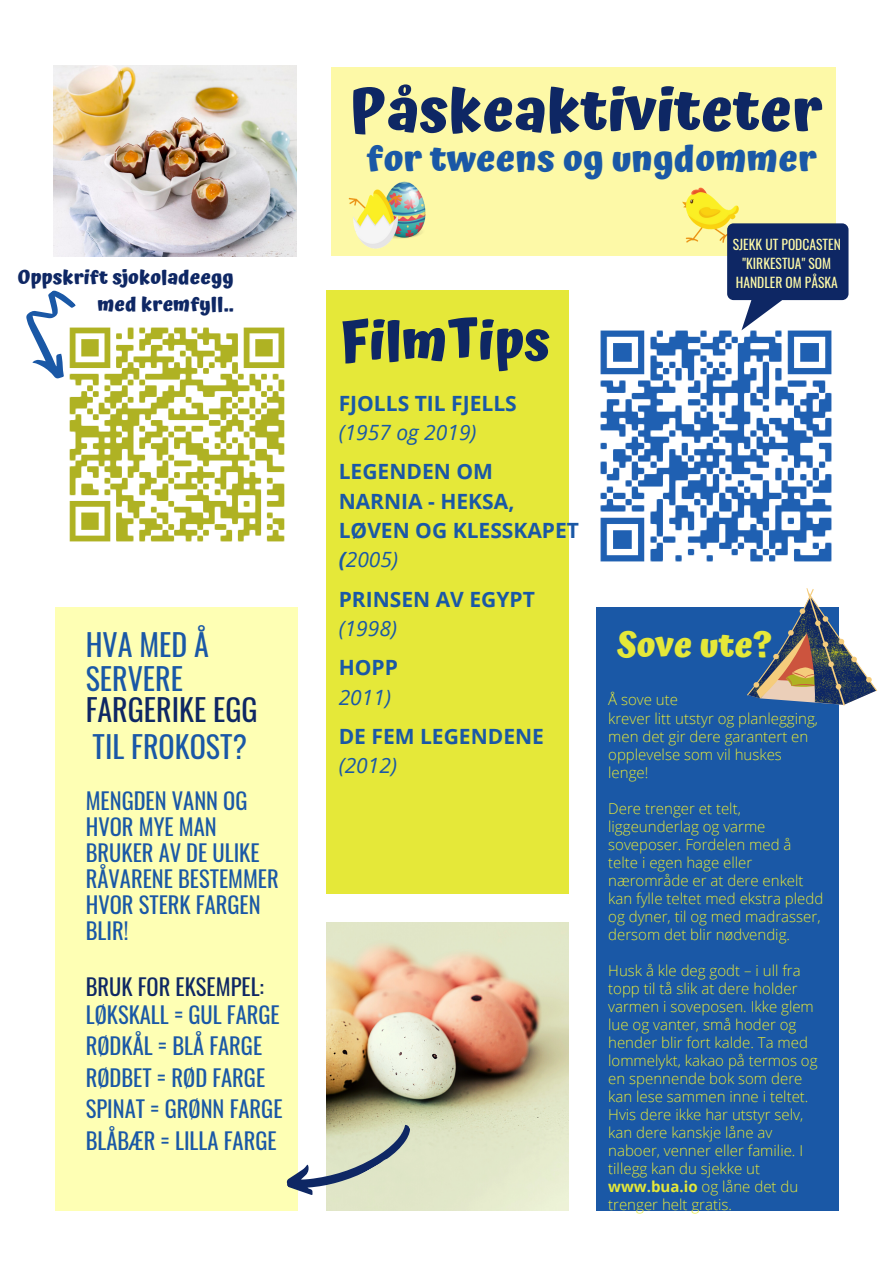
<style>
.page{position:relative;width:894px;height:1264px;background:#fff}
.page>*{position:absolute;margin:0;border:0;box-sizing:border-box;transform-origin:0 0}
.t1{font:700 58.5px "Atma";color:#0e2764}
.t2{font:700 52.5px "Atma";color:#0e2764}
.t3{font:700 36px "Atma";color:#1a58a6}
.t4{font:700 34.2px "Atma";color:#e5e839}
.t5{font:30px/33.8px "Oswald";color:#1a58a6}
.t6{font:30px "Oswald";color:#0e2764}
.t7{font:22.5px/26px "Oswald";color:#1a58a6}
.t8{font:22.5px "Oswald";color:#0e2764}
.t9{font:700 21px "Open Sans";color:#1a58a6}
.t10{font:italic 21px "Open Sans";color:#1a58a6}
.t11{font:700 19.5px "Atma";color:#0e2764}
.t12{font:300 15px/18px "Open Sans";color:#e5e839}
.t13{font:13.5px/18.9px "Oswald";color:#fdf9a7;text-align:center}
.s1{font-weight:700}
</style>
<div class="page">
<img style="left:69px;top:327px;width:216px;height:215px">
<div style="left:56px;top:607px;width:242px;height:603px;background:#feffb4"></div>
<div style="left:326px;top:290px;width:242px;height:604px;background:#e5e839"></div>
<img style="left:326px;top:922px;width:242px;height:288px">
<img style="left:600px;top:330px;width:232px;height:232px">
<div style="left:596px;top:607px;width:242px;height:603px;background:#1a58a6"></div>
<img style="left:54px;top:65px;width:243px;height:192px">
<div style="left:331px;top:67px;width:504px;height:188px;background:#fdf9a7"></div>
<svg style="left:286px;top:1111px;width:132px;height:97px"></svg>
<img style="left:682px;top:187px;width:57px;height:56px">
<svg style="left:727px;top:223px;width:121px;height:107px"></svg>
<svg style="left:26px;top:290px;width:80px;height:96px"></svg>
<img style="left:376px;top:181px;width:49px;height:57px">
<img style="left:331px;top:190px;width:72px;height:66px">
<svg style="left:747px;top:588px;width:130px;height:118px"></svg>
<p class="t11" style="left:18px;top:265px;width:217px">Oppskrift sjokoladeegg</p>
<p class="t11" style="left:98px;top:292px;width:138px">med kremfyll..</p>
<p class="t5" style="left:86px;top:626px;width:125px">HVA MED Å<br>SERVERE</p>
<p class="t6" style="left:86px;top:686px;width:173px">FARGERIKE EGG</p>
<p class="t5" style="left:93px;top:728px;width:156px">TIL FROKOST?</p>
<p class="t7" style="left:86px;top:787px;width:194px">MENGDEN VANN OG<br>HVOR MYE MAN<br>BRUKER AV DE ULIKE<br>RÅVARENE BESTEMMER<br>HVOR STERK FARGEN<br>BLIR!</p>
<p class="t8" style="left:86px;top:969px;width:180px">BRUK FOR EKSEMPEL:</p>
<p class="t7" style="left:86px;top:1000px;width:195px">LØKSKALL = GUL FARGE</p>
<p class="t7" style="left:86px;top:1032px;width:178px">RØDKÅL = BLÅ FARGE</p>
<p class="t7" style="left:86px;top:1063px;width:181px">RØDBET = RØD FARGE</p>
<p class="t7" style="left:86px;top:1095px;width:198px">SPINAT = GRØNN FARGE</p>
<p class="t7" style="left:86px;top:1126px;width:192px">BLÅBÆR = LILLA FARGE</p>
<p class="t1" style="left:349px;top:76px;width:474px">Påskeaktiviteter</p>
<p class="t3" style="left:366px;top:138px;width:451px">for tweens og ungdommer</p>
<p class="t2" style="left:339px;top:310px;width:212px">FilmTips</p>
<p class="t9" style="left:338px;top:388px;width:179px">FJOLLS TIL FJELLS</p>
<p class="t10" style="left:338px;top:417px;width:139px">(1957 og 2019)</p>
<p class="t9" style="left:338px;top:457px;width:156px">LEGENDEN OM</p>
<p class="t9" style="left:338px;top:486px;width:177px">NARNIA - HEKSA,</p>
<p class="t9" style="left:338px;top:515px;width:242px">LØVEN OG KLESSKAPET</p>
<p class="t10" style="left:338px;top:544px;width:61px"><span class="s1">(</span>2005)</p>
<p class="t9" style="left:338px;top:584px;width:197px">PRINSEN AV EGYPT</p>
<p class="t10" style="left:338px;top:613px;width:60px">(1998)</p>
<p class="t9" style="left:338px;top:653px;width:61px">HOPP</p>
<p class="t10" style="left:338px;top:682px;width:54px">2011)</p>
<p class="t9" style="left:338px;top:721px;width:207px">DE FEM LEGENDENE</p>
<p class="t10" style="left:338px;top:750px;width:60px">(2012)</p>
<p class="t13" style="left:732px;top:234px;width:110px">SJEKK UT PODCASTEN "KIRKESTUA" SOM<br>HANDLER OM PÅSKA</p>
<p class="t4" style="left:617px;top:624px;width:156px">Sove ute?</p>
<p class="t12" style="left:608px;top:690px;width:71px">Å sove ute</p>
<p class="t12" style="left:608px;top:708px;width:211px">krever litt utstyr og planlegging, men det gir dere garantert en opplevelse som vil huskes lenge!</p>
<p class="t12" style="left:608px;top:798px;width:217px">Dere trenger et telt, liggeunderlag og varme soveposer. Fordelen med å telte i egen hage eller nærområde er at dere enkelt kan fylle teltet med ekstra pledd og dyner, til og med madrasser, dersom det blir nødvendig.</p>
<p class="t12" style="left:608px;top:961px;width:211px">Husk å kle deg godt – i ull fra topp til tå slik at dere holder varmen i soveposen. Ikke glem lue og vanter, små hoder og hender blir fort kalde. Ta med lommelykt, kakao på termos og en spennende bok som dere kan lese sammen inne i teltet.</p>
<p class="t12" style="left:608px;top:1105px;width:196px">Hvis dere ikke har utstyr selv, kan dere kanskje låne av naboer, venner eller familie. I tillegg kan du sjekke ut <span class="s1">www.bua.io</span> og låne det du trenger helt gratis.</p>
</div>
